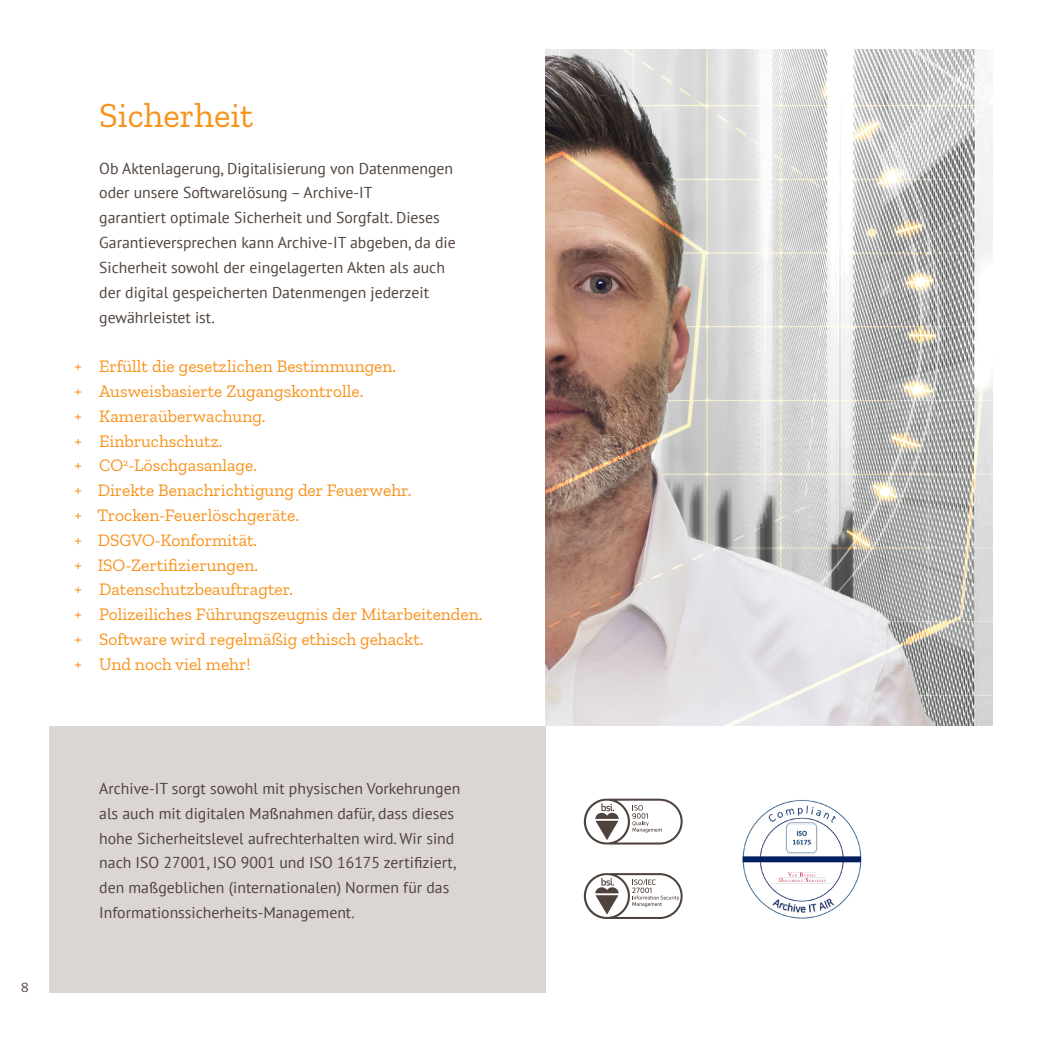
<style>
.page{position:relative;width:1042px;height:1042px;background:#fff}
.page>*{position:absolute;margin:0;border:0;box-sizing:border-box;transform-origin:0 0}
.t1{font:35px "Zilla Slab";color:#f7931d}
.t2{font:17.5px "Zilla Slab";color:#f7931d}
.t3{font:15.75px/24.8px "PT Sans";color:#50433d}
.t4{font:14px "Zilla Slab";color:#50433d}
</style>
<div class="page">
<div style="left:50px;top:725px;width:496px;height:267px;background:#dbd6d4"></div>
<img style="left:742px;top:799px;width:120px;height:120px">
<svg style="left:584px;top:798px;width:98px;height:46px"></svg>
<svg style="left:584px;top:873px;width:98px;height:46px"></svg>
<img style="left:546px;top:50px;width:446px;height:675px">
<p class="t4" style="left:21px;top:980px;width:9px">8</p>
<p class="t1" style="left:99px;top:96px;width:155px">Sicherheit</p>
<p class="t3" style="left:99px;top:155px;width:358px">Ob Aktenlagerung, Digitalisierung von Datenmengen oder unsere Softwarelösung – Archive-IT<br>garantiert optimale Sicherheit und Sorgfalt. Dieses Garantieversprechen kann Archive-IT abgeben, da die Sicherheit sowohl der eingelagerten Akten als auch der digital gespeicherten Datenmengen jederzeit gewährleistet ist.</p>
<p class="t2" style="left:74px;top:357px;width:323px">+ Erfüllt die gesetzlichen Bestimmungen.</p>
<p class="t2" style="left:74px;top:381px;width:290px">+ Ausweisbasierte Zugangskontrolle.</p>
<p class="t2" style="left:74px;top:406px;width:192px">+ Kameraüberwachung.</p>
<p class="t2" style="left:74px;top:431px;width:150px">+ Einbruchschutz.</p>
<p class="t2" style="left:74px;top:456px;width:184px">+ CO<sup>2</sup>-Löschgasanlage.</p>
<p class="t2" style="left:74px;top:481px;width:339px">+ Direkte Benachrichtigung der Feuerwehr.</p>
<p class="t2" style="left:74px;top:505px;width:226px">+ Trocken-Feuerlöschgeräte.</p>
<p class="t2" style="left:74px;top:530px;width:184px">+ DSGVO-Konformität.</p>
<p class="t2" style="left:74px;top:555px;width:185px">+ ISO-Zertifizierungen.</p>
<p class="t2" style="left:74px;top:580px;width:220px">+ Datenschutzbeauftragter.</p>
<p class="t2" style="left:74px;top:605px;width:409px">+ Polizeiliches Führungszeugnis der Mitarbeitenden.</p>
<p class="t2" style="left:74px;top:629px;width:351px">+ Software wird regelmäßig ethisch gehackt.</p>
<p class="t2" style="left:74px;top:654px;width:178px">+ Und noch viel mehr!</p>
<p class="t3" style="left:99px;top:775px;width:363px">Archive-IT sorgt sowohl mit physischen Vorkehrungen als auch mit digitalen Maßnahmen dafür, dass dieses hohe Sicherheitslevel aufrechterhalten wird. Wir sind nach ISO 27001, ISO 9001 und ISO 16175 zertifiziert, den maßgeblichen (internationalen) Normen für das Informationssicherheits-Management.</p>
</div>
